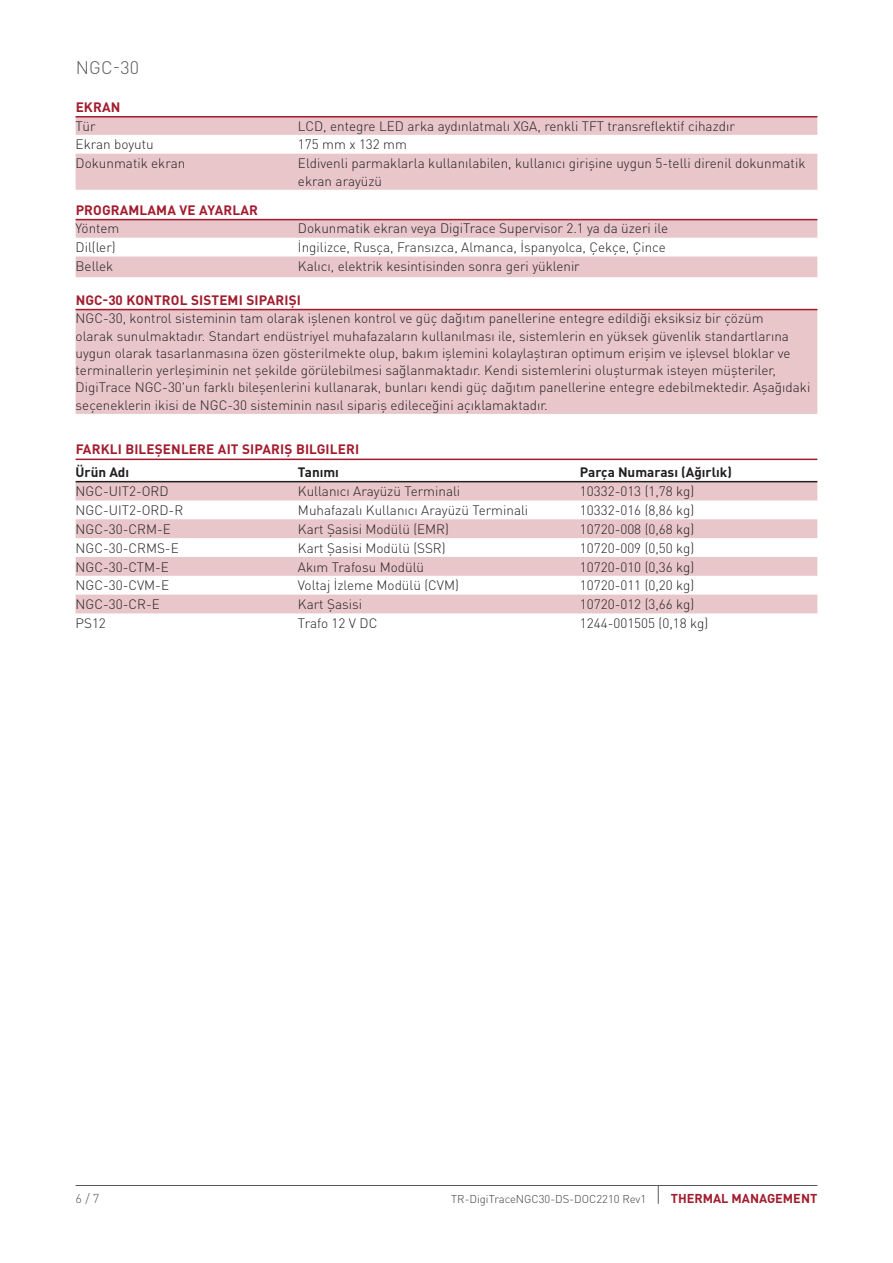
<style>
.page{position:relative;width:893px;height:1263px;background:#fff}
.page>*{position:absolute;margin:0;border:0;box-sizing:border-box;transform-origin:0 0}
.t1{font:300 18px "DIN Pro";color:#57585a}
.t2{font:300 13.5px/17.2px "DIN Pro";color:#231f20}
.t3{font:700 13.5px "DIN Pro";letter-spacing:.01em;color:#a21c2e}
.t4{font:700 13.5px "DIN Pro";color:#231f20}
.t5{font:700 12.75px "DIN Pro";color:#a21c2e}
.t6{font:300 12.75px "DIN Pro";color:#57585a}
.t7{font:300 11.25px "DIN Pro";color:#3e3e3f}
</style>
<div class="page">
<hr style="left:76px;top:1185px;width:741px;height:1px;background:#57585a">
<svg style="left:658px;top:1186px;width:1px;height:18px"></svg>
<svg style="left:76px;top:118px;width:741px;height:296px;fill:#e8c6ca"></svg>
<hr style="left:76px;top:116px;width:741px;height:2px;background:#a21c2e">
<hr style="left:76px;top:219px;width:741px;height:1px;background:#a21c2e">
<hr style="left:76px;top:309px;width:741px;height:1px;background:#a21c2e">
<svg style="left:76px;top:482px;width:741px;height:131px;fill:#e8c6ca"></svg>
<hr style="left:76px;top:481px;width:222px;height:1px;background:#231f20">
<hr style="left:298px;top:481px;width:282px;height:1px;background:#231f20">
<hr style="left:580px;top:481px;width:237px;height:1px;background:#231f20">
<hr style="left:76px;top:459px;width:741px;height:1px;background:#a21c2e">
<h1 class="t1" style="left:76px;top:55px;width:65px">NGC-30</h1>
<p class="t3" style="left:76px;top:98px;width:44px">EKRAN</p>
<p class="t2" style="left:76px;top:117px;width:21px">Tür</p>
<p class="t2" style="left:298px;top:117px;width:438px">LCD, entegre LED arka aydınlatmalı XGA, renkli TFT transreflektif cihazdır</p>
<p class="t2" style="left:76px;top:135px;width:80px">Ekran boyutu</p>
<p class="t2" style="left:298px;top:135px;width:111px">175 mm x 132 mm</p>
<p class="t2" style="left:76px;top:154px;width:111px">Dokunmatik ekran</p>
<p class="t2" style="left:298px;top:154px;width:509px">Eldivenli parmaklarla kullanılabilen, kullanıcı girişine uygun 5-telli direnil dokunmatik ekran arayüzü</p>
<p class="t3" style="left:76px;top:201px;width:184px">PROGRAMLAMA VE AYARLAR</p>
<p class="t2" style="left:76px;top:219px;width:45px">Yöntem</p>
<p class="t2" style="left:298px;top:219px;width:372px">Dokunmatik ekran veya DigiTrace Supervisor 2.1 ya da üzeri ile</p>
<p class="t2" style="left:76px;top:238px;width:42px">Dil(ler)</p>
<p class="t2" style="left:298px;top:238px;width:369px">İngilizce, Rusça, Fransızca, Almanca, İspanyolca, Çekçe, Çince</p>
<p class="t2" style="left:76px;top:257px;width:39px">Bellek</p>
<p class="t2" style="left:298px;top:257px;width:283px">Kalıcı, elektrik kesintisinden sonra geri yüklenir</p>
<p class="t3" style="left:76px;top:290px;width:227px">NGC‑30 KONTROL SISTEMI SIPARIŞI</p>
<p class="t2" style="left:76px;top:309px;width:736px">NGC‑30, kontrol sisteminin tam olarak işlenen kontrol ve güç dağıtım panellerine entegre edildiği eksiksiz bir çözüm<br>olarak sunulmaktadır. Standart endüstriyel muhafazaların kullanılması ile, sistemlerin en yüksek güvenlik standartlarına uygun olarak tasarlanmasına özen gösterilmekte olup, bakım işlemini kolaylaştıran optimum erişim ve işlevsel bloklar ve terminallerin yerleşiminin net şekilde görülebilmesi sağlanmaktadır. Kendi sistemlerini oluşturmak isteyen müşteriler, DigiTrace NGC‑30'un farklı bileşenlerini kullanarak, bunları kendi güç dağıtım panellerine entegre edebilmektedir. Aşağıdaki seçeneklerin ikisi de NGC‑30 sisteminin nasıl sipariş edileceğini açıklamaktadır.</p>
<p class="t3" style="left:76px;top:440px;width:285px">FARKLI BILEŞEN LERE AIT SIPARIŞ BILGILERI</p>
<p class="t4" style="left:76px;top:463px;width:55px">ÜRÜN ADI</p>
<p class="t4" style="left:298px;top:463px;width:43px">TANIMI</p>
<p class="t4" style="left:580px;top:463px;width:153px">PARÇA NUMARASI (AĞIRLIK)</p>
<p class="t2" style="left:76px;top:482px;width:94px">NGC‑UIT2‑ORD</p>
<p class="t2" style="left:298px;top:482px;width:164px">Kullanıcı Arayüzü Terminali</p>
<p class="t2" style="left:580px;top:482px;width:116px">10332‑013 (1,78 kg)</p>
<p class="t2" style="left:76px;top:501px;width:109px">NGC‑UIT2‑ORD‑R</p>
<p class="t2" style="left:298px;top:501px;width:232px">Muhafazalı Kullanıcı Arayüzü Terminali</p>
<p class="t2" style="left:580px;top:501px;width:116px">10332‑016 (8,86 kg)</p>
<p class="t2" style="left:76px;top:520px;width:97px">NGC‑30‑CRM‑E</p>
<p class="t2" style="left:298px;top:520px;width:153px">Kart Şasisi Modülü (EMR)</p>
<p class="t2" style="left:580px;top:520px;width:116px">10720‑008 (0,68 kg)</p>
<p class="t2" style="left:76px;top:539px;width:105px">NGC‑30‑CRMS‑E</p>
<p class="t2" style="left:298px;top:539px;width:149px">Kart Şasisi Modülü (SSR)</p>
<p class="t2" style="left:580px;top:539px;width:116px">10720‑009 (0,50 kg)</p>
<p class="t2" style="left:76px;top:557px;width:95px">NGC‑30‑CTM‑E</p>
<p class="t2" style="left:298px;top:557px;width:128px">Akım Trafosu Modülü</p>
<p class="t2" style="left:580px;top:557px;width:116px">10720‑010 (0,36 kg)</p>
<p class="t2" style="left:76px;top:576px;width:95px">NGC‑30‑CVM‑E</p>
<p class="t2" style="left:298px;top:576px;width:162px">Voltaj İzleme Modülü (CVM)</p>
<p class="t2" style="left:580px;top:576px;width:116px">10720‑011 (0,20 kg)</p>
<p class="t2" style="left:76px;top:595px;width:86px">NGC‑30‑CR‑E</p>
<p class="t2" style="left:298px;top:595px;width:66px">Kart Şasisi</p>
<p class="t2" style="left:580px;top:595px;width:116px">10720‑012 (3,66 kg)</p>
<p class="t2" style="left:76px;top:614px;width:32px">PS12</p>
<p class="t2" style="left:298px;top:614px;width:81px">Trafo 12 V DC</p>
<p class="t2" style="left:580px;top:614px;width:130px">1244‑001505 (0,18 kg)</p>
<p class="t6" style="left:76px;top:1190px;width:25px">6 / 7</p>
<p class="t7" style="left:451px;top:1191px;width:196px">TR-DigiTraceNGC30-DS-DOC2210 Rev1</p>
<p class="t5" style="left:671px;top:1190px;width:148px">THERMAL MANAGEMENT</p>
</div>
